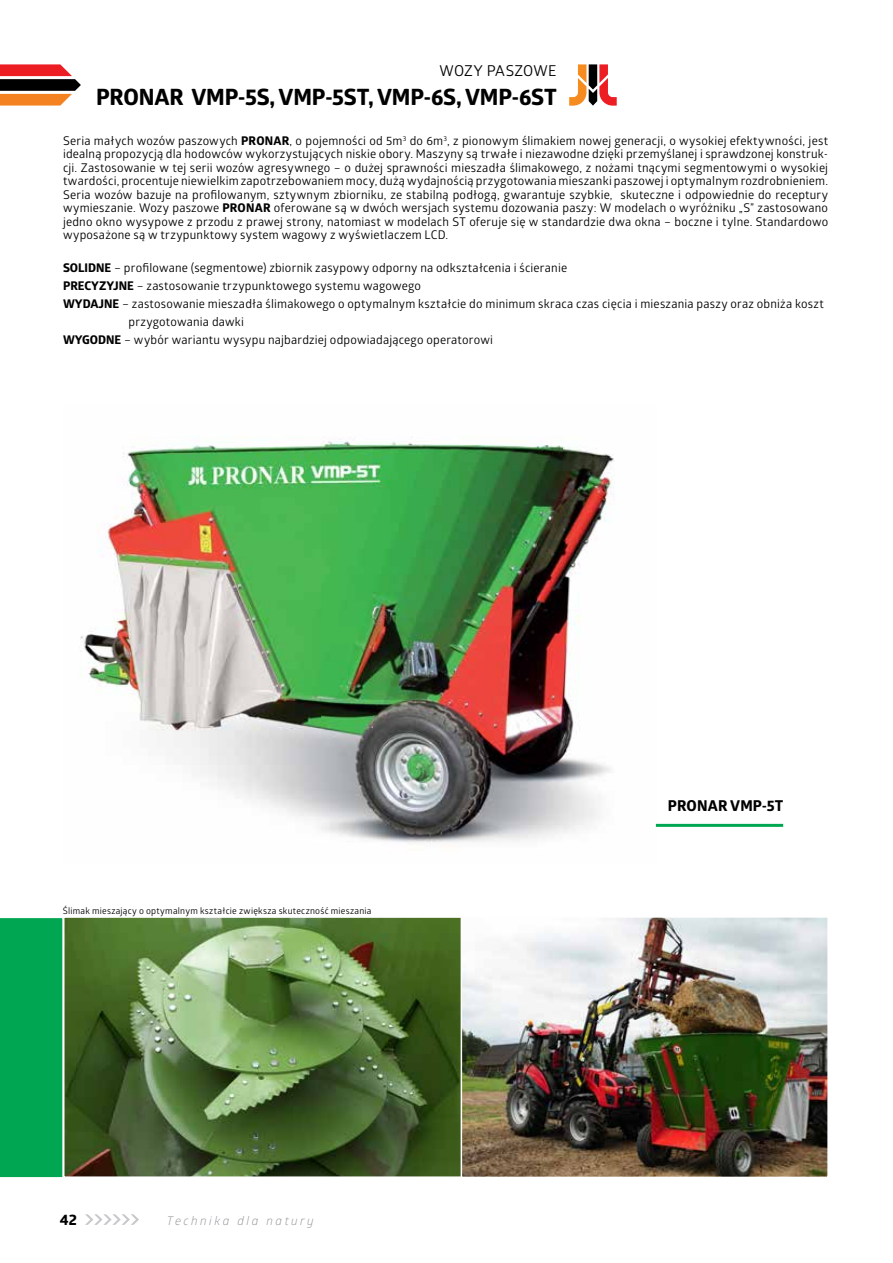
<style>
.page{position:relative;width:893px;height:1263px;background:#fff}
.page>*{position:absolute;margin:0;border:0;box-sizing:border-box;transform-origin:0 0}
.t1{font:700 22.5px "Globerx";letter-spacing:-.005em;color:#000}
.t2{font:700 15px "Globerx";letter-spacing:.01em;color:#000}
.t3{font:15px "Glober";letter-spacing:.005em;color:#000}
.t4{font:12px/13.5px "Glober";letter-spacing:.015em;color:#000;text-align:justify}
.t5{font:italic 12px "Glober";letter-spacing:.21em;color:#939598}
.t6{font:9px "Glober";letter-spacing:.03em;color:#000}
.s1{font-family:"Globerx";font-weight:700}
</style>
<div class="page">
<svg style="left:85px;top:1214px;width:54px;height:11px"></svg>
<img style="left:79px;top:439px;width:578px;height:404px">
<hr style="left:656px;top:824px;width:127px;height:3px;background:#00a651">
<svg style="left:0;top:64px;width:81px;height:42px"></svg>
<div style="left:0;top:918px;width:62px;height:260px;background:#00a651"></div>
<svg style="left:62px;top:917px;width:398px;height:260px;background:#58743f"></svg>
<img style="left:460px;top:917px;width:368px;height:260px">
<svg style="left:569px;top:64px;width:48px;height:42px"></svg>
<p class="t3" style="left:440px;top:60px;width:118px">WOZY PASZOWE</p>
<h1 class="t1" style="left:96px;top:81px;width:462px">PRONAR VMP-5S, VMP-5ST, VMP-6S, VMP-6ST</h1>
<p class="t4" style="left:63px;top:133px;width:767px">Seria małych wozów paszowych <span class="s1">PRONAR</span>, o pojemności od 5m<sup>3</sup> do 6m<sup>3</sup>, z pionowym ślimakiem nowej generacji, o wysokiej efektywności, jest idealną propozycją dla hodowców wykorzystujących niskie obory. Maszyny są trwałe i niezawodne dzięki przemyślanej i sprawdzonej konstruk&shy;cji. Zastosowanie w tej serii wozów agresywnego – o dużej sprawności mieszadła ślimakowego, z nożami tnącymi segmentowymi o wysokiej twardości, procentuje niewielkim zapotrzebowaniem mocy, dużą wydajnością przygotowania mieszanki paszowej i optymalnym rozdrobnieniem.<br>Seria wozów bazuje na profilowanym, sztywnym zbiorniku, ze stabilną podłogą, gwarantuje szybkie, skuteczne i odpowiednie do receptury wymieszanie. Wozy paszowe <span class="s1">PRONAR</span> oferowane są w dwóch wersjach systemu dozowania paszy: W modelach o wyróżniku „S” zastosowano jedno okno wysypowe z przodu z prawej strony, natomiast w modelach ST oferuje się w standardzie dwa okna – boczne i tylne. Standardowo wyposażone są w trzypunktowy system wagowy z wyświetlaczem LCD.</p>
<p class="t4" style="left:63px;top:261px;width:506px"><span class="s1">SOLIDNE</span> – profilowane (segmentowe) zbiornik zasypowy odporny na odkształcenia i ścieranie</p>
<p class="t4" style="left:63px;top:279px;width:360px"><span class="s1">PRECYZYJNE</span> – zastosowanie trzypunktowego systemu wagowego</p>
<p class="t4" style="left:63px;top:297px;width:762px"><span class="s1">WYDAJNE</span> – zastosowanie mieszadła ślimakowego o optymalnym kształcie do minimum skraca czas cięcia i mieszania paszy oraz obniża koszt</p>
<p class="t4" style="left:128px;top:315px;width:117px">przygotowania dawki</p>
<p class="t4" style="left:63px;top:333px;width:431px"><span class="s1">WYGODNE</span> – wybór wariantu wysypu najbardziej odpowiadającego operatorowi</p>
<p class="t6" style="left:63px;top:904px;width:310px">Ślimak mieszający o optymalnym kształcie zwiększa skuteczność mieszania</p>
<p class="t2" style="left:60px;top:1209px;width:19px">42</p>
<p class="t5" style="left:167px;top:1212px;width:148px">Technika dla natury</p>
<p class="t2" style="left:668px;top:795px;width:117px">PRONAR VMP-5T</p>
</div>
